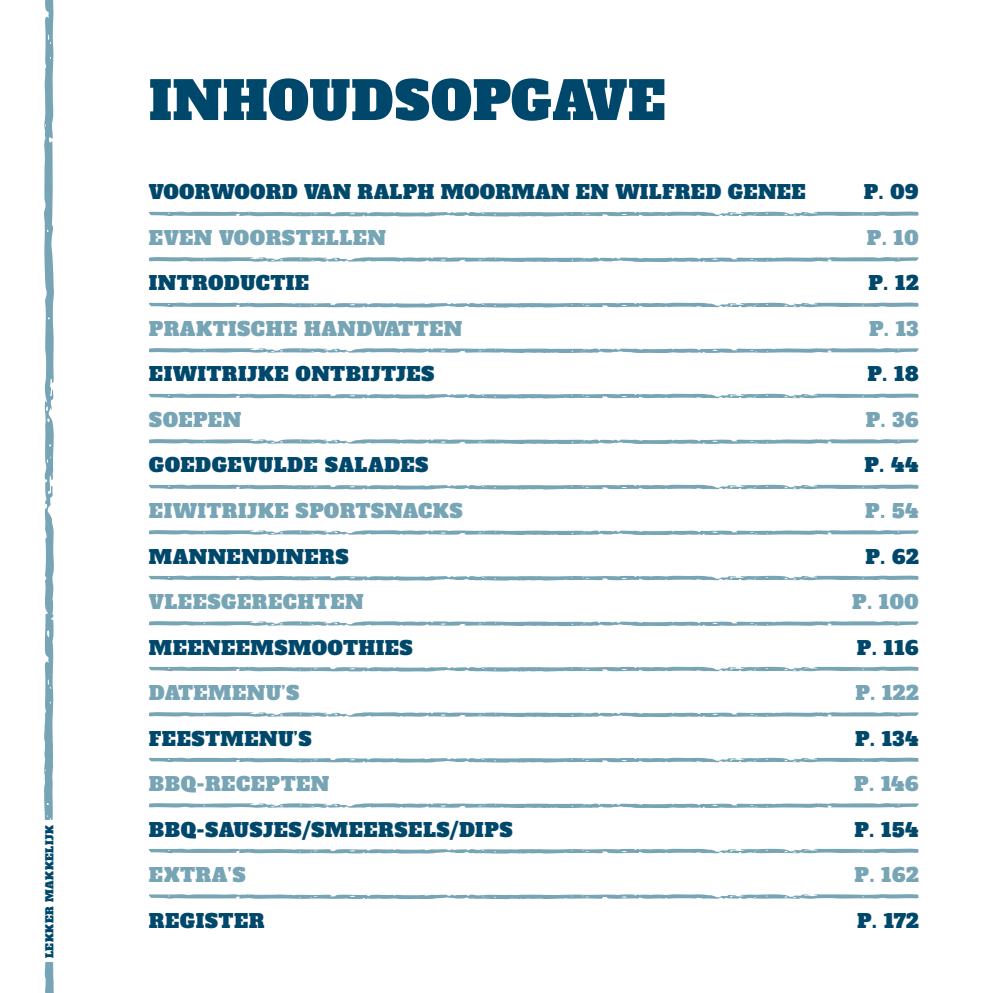
<style>
.page{position:relative;width:993px;height:993px;background:#fff}
.page>*{position:absolute;margin:0;border:0;box-sizing:border-box;transform-origin:0 0}
.t1{font:52.5px "Alfa Slab One";letter-spacing:.015em;color:#00486b}
.t2{font:19.25px "Alfa Slab One";letter-spacing:.03em;color:#00486b}
.t3{font:19.25px "Alfa Slab One";letter-spacing:.03em;color:#77a5b5}
.t4{font:10.5px "Alfa Slab One";letter-spacing:.06em;color:#00486b}
</style>
<div class="page">
<svg style="left:149px;top:257px;width:769px;height:5px;background:#9bbdc8"></svg>
<svg style="left:149px;top:348px;width:769px;height:5px;background:#9bbdc8"></svg>
<svg style="left:149px;top:439px;width:769px;height:5px;background:#9bbdc8"></svg>
<svg style="left:149px;top:530px;width:769px;height:6px"></svg>
<svg style="left:149px;top:621px;width:769px;height:6px"></svg>
<svg style="left:149px;top:712px;width:769px;height:5px;background:#9bbdc8"></svg>
<svg style="left:149px;top:803px;width:769px;height:5px;background:#9bbdc9"></svg>
<svg style="left:149px;top:211px;width:769px;height:6px"></svg>
<svg style="left:149px;top:302px;width:769px;height:6px"></svg>
<svg style="left:149px;top:393px;width:769px;height:6px"></svg>
<svg style="left:149px;top:484px;width:769px;height:6px"></svg>
<svg style="left:149px;top:575px;width:769px;height:6px"></svg>
<svg style="left:149px;top:666px;width:769px;height:6px"></svg>
<svg style="left:149px;top:757px;width:769px;height:6px"></svg>
<svg style="left:149px;top:848px;width:769px;height:6px"></svg>
<svg style="left:149px;top:894px;width:769px;height:5px;background:#9bbdc8"></svg>
<svg style="left:44px;top:0;width:10px;height:819px"></svg>
<svg style="left:44px;top:962px;width:10px;height:30px"></svg>
<p class="t4" style="left:42px;top:957px;width:135px;rotate:-90deg">LEKKER MAKKELIJK</p>
<h1 class="t1" style="left:149px;top:66px;width:518px">INHOUDSOPGAVE</h1>
<p class="t2" style="left:149px;top:179px;width:658px">VOORWOORD VAN RALPH MOORMAN EN WILFRED GENEE</p>
<p class="t2" style="left:863px;top:179px;width:56px">P. 09</p>
<p class="t3" style="left:149px;top:225px;width:238px">EVEN VOORSTELLEN</p>
<p class="t3" style="left:866px;top:225px;width:53px">P. 10</p>
<p class="t2" style="left:149px;top:270px;width:162px">INTRODUCTIE</p>
<p class="t2" style="left:868px;top:270px;width:51px">P. 12</p>
<p class="t3" style="left:149px;top:316px;width:314px">PRAKTISCHE HANDVATTEN</p>
<p class="t3" style="left:868px;top:316px;width:51px">P. 13</p>
<p class="t2" style="left:149px;top:361px;width:287px">EIWITRIJKE ONTBIJTJES</p>
<p class="t2" style="left:867px;top:361px;width:52px">P. 18</p>
<p class="t3" style="left:149px;top:407px;width:94px">SOEPEN</p>
<p class="t3" style="left:865px;top:407px;width:54px">P. 36</p>
<p class="t2" style="left:149px;top:452px;width:281px">GOEDGEVULDE SALADES</p>
<p class="t2" style="left:864px;top:452px;width:56px">P. 44</p>
<p class="t3" style="left:149px;top:498px;width:315px">EIWITRIJKE SPORTSNACKS</p>
<p class="t3" style="left:865px;top:498px;width:55px">P. 54</p>
<p class="t2" style="left:149px;top:543px;width:201px">MANNENDINERS</p>
<p class="t2" style="left:865px;top:543px;width:55px">P. 62</p>
<p class="t3" style="left:149px;top:589px;width:216px">VLEESGERECHTEN</p>
<p class="t3" style="left:851px;top:589px;width:68px">P. 100</p>
<p class="t2" style="left:149px;top:634px;width:265px">MEENEEMSMOOTHIES</p>
<p class="t2" style="left:856px;top:634px;width:63px">P. 116</p>
<p class="t3" style="left:149px;top:680px;width:152px">DATEMENU’S</p>
<p class="t3" style="left:855px;top:680px;width:65px">P. 122</p>
<p class="t2" style="left:149px;top:725px;width:164px">FEESTMENU’S</p>
<p class="t2" style="left:854px;top:725px;width:65px">P. 134</p>
<p class="t3" style="left:149px;top:771px;width:182px">BBQ-RECEPTEN</p>
<p class="t3" style="left:854px;top:771px;width:66px">P. 146</p>
<p class="t2" style="left:149px;top:816px;width:365px">BBQ-SAUSJES/SMEERSELS/DIPS</p>
<p class="t2" style="left:854px;top:816px;width:65px">P. 154</p>
<p class="t3" style="left:149px;top:862px;width:98px">EXTRA’S</p>
<p class="t3" style="left:854px;top:862px;width:65px">P. 162</p>
<p class="t2" style="left:149px;top:907px;width:117px">REGISTER</p>
<p class="t2" style="left:856px;top:907px;width:63px">P. 172</p>
</div>
